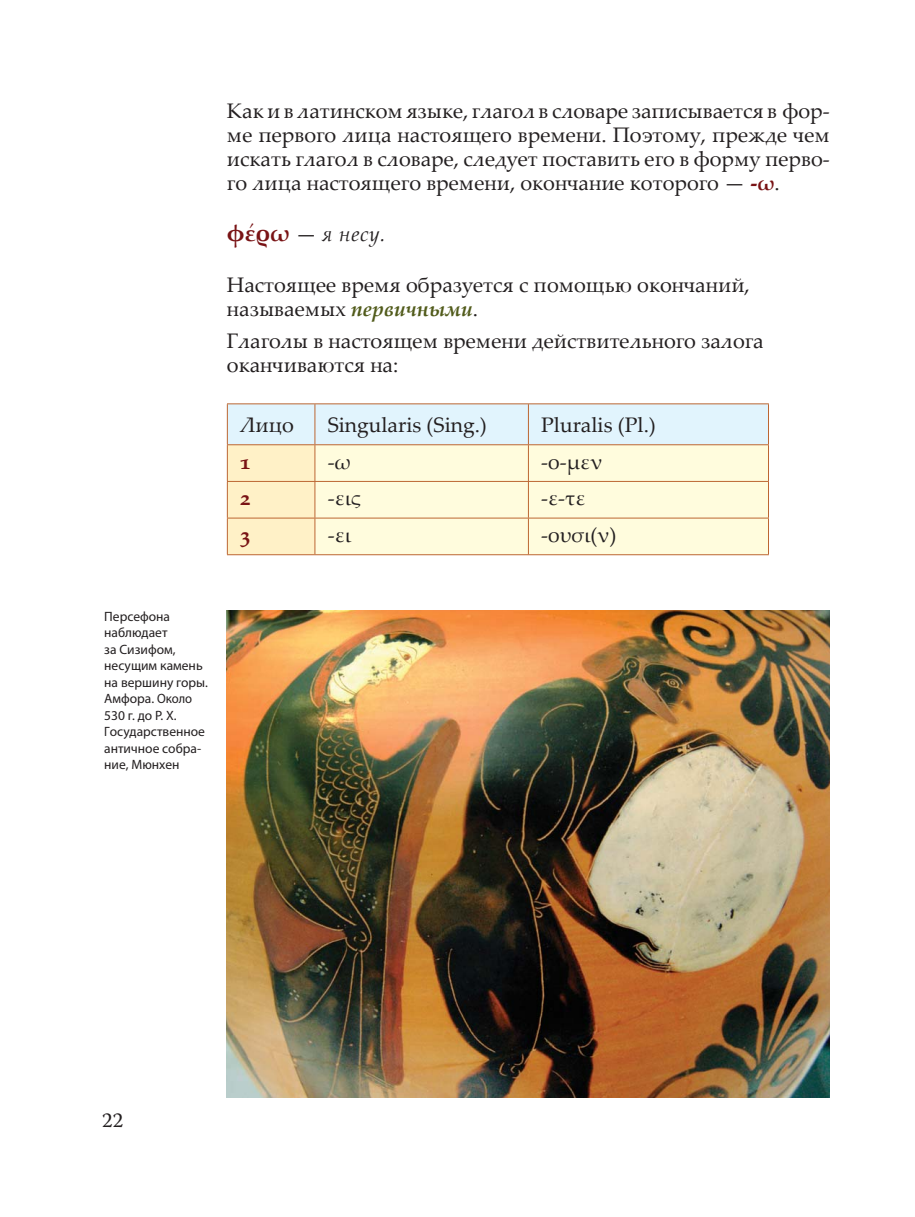
<style>
.page{position:relative;width:915px;height:1217px;background:#fff}
.page>*{position:absolute;margin:0;border:0;box-sizing:border-box;transform-origin:0 0}
.t1{font:21px/24px "Palatino Linotype";color:#231f20}
.t2{font:italic 21px "Palatino Linotype";color:#231f20}
.t3{font:700 21px "Palatino Linotype";color:#791315}
.t4{font:21px "Warnock Pro";color:#231f20}
.t5{font:13.5px/16.5px "Myriad Pro";color:#231f20}
.s1{font-weight:700;color:#791315}
.s2{font-weight:700;font-style:normal;font-size:24px;color:#791315}
.s3{font-style:normal}
.s4{font-weight:700;font-style:italic;color:#515b1b}
</style>
<div class="page">
<svg style="left:228px;top:404px;width:539px;height:150px;background:#e9f1ea"></svg>
<div style="left:315px;top:445px;width:452px;height:109px;background:#fffcdd"></div>
<hr style="left:314px;top:404px;width:1px;height:40px;background:#bc6632">
<hr style="left:528px;top:404px;width:1px;height:40px;background:#bc6632">
<hr style="left:528px;top:445px;width:1px;height:36px;background:#bc6632">
<hr style="left:227px;top:481px;width:541px;height:1px;background:#bc6632">
<hr style="left:528px;top:481px;width:1px;height:36px;background:#bc6632">
<hr style="left:227px;top:517px;width:541px;height:1px;background:#bc6632">
<hr style="left:528px;top:518px;width:1px;height:36px;background:#bc6632">
<hr style="left:227px;top:403px;width:88px;height:1px;background:#bc6632">
<hr style="left:227px;top:404px;width:1px;height:40px;background:#bc6632">
<hr style="left:315px;top:403px;width:453px;height:1px;background:#bc6632">
<hr style="left:767px;top:404px;width:1px;height:40px;background:#bc6632">
<hr style="left:315px;top:444px;width:453px;height:1px;background:#bc6632">
<hr style="left:767px;top:445px;width:1px;height:36px;background:#bc6632">
<hr style="left:767px;top:481px;width:1px;height:36px;background:#bc6632">
<hr style="left:767px;top:518px;width:1px;height:36px;background:#bc6632">
<hr style="left:315px;top:554px;width:453px;height:1px;background:#bc6632">
<hr style="left:227px;top:444px;width:88px;height:1px;background:#bc6632">
<hr style="left:227px;top:445px;width:1px;height:36px;background:#bc6632">
<hr style="left:314px;top:445px;width:1px;height:36px;background:#bc6632">
<hr style="left:227px;top:481px;width:1px;height:36px;background:#bc6632">
<hr style="left:314px;top:481px;width:1px;height:36px;background:#bc6632">
<hr style="left:227px;top:518px;width:1px;height:36px;background:#bc6632">
<hr style="left:314px;top:518px;width:1px;height:36px;background:#bc6632">
<hr style="left:227px;top:554px;width:88px;height:1px;background:#bc6632">
<img style="left:227px;top:610px;width:602px;height:487px">
<p class="t1" style="left:227px;top:98px;width:604px;text-align:justify">Как и в латинском языке, глагол в словаре записывается в фор&shy;ме первого лица настоящего времени. Поэтому, прежде чем искать глагол в словаре, следует поставить его в форму перво&shy;го лица настоящего времени, окончание которого — <span class="s1">-ω</span>.</p>
<p class="t2" style="left:227px;top:218px;width:160px"><span class="s2">φέρω</span> <span class="s3">—</span> я несу.</p>
<p class="t1" style="left:227px;top:272px;width:524px">Настоящее время образуется с помощью окончаний, называемых <span class="s4">первичными</span>.</p>
<p class="t1" style="left:227px;top:328px;width:538px">Глаголы в настоящем времени действительного залога оканчиваются на:</p>
<p class="t1" style="left:240px;top:412px;width:55px">Лицо</p>
<p class="t1" style="left:327px;top:412px;width:161px">Singularis (Sing.)</p>
<p class="t1" style="left:541px;top:412px;width:116px">Pluralis (Pl.)</p>
<p class="t3" style="left:240px;top:446px;width:12px">1</p>
<p class="t1" style="left:327px;top:448px;width:24px">-ω</p>
<p class="t1" style="left:541px;top:448px;width:63px">-ο-μεν</p>
<p class="t3" style="left:240px;top:483px;width:12px">2</p>
<p class="t1" style="left:327px;top:485px;width:35px">-εις</p>
<p class="t1" style="left:541px;top:485px;width:46px">-ε-τε</p>
<p class="t3" style="left:240px;top:520px;width:12px">3</p>
<p class="t1" style="left:327px;top:522px;width:25px">-ει</p>
<p class="t1" style="left:541px;top:522px;width:77px">-ουσι(ν)</p>
<p class="t5" style="left:104px;top:609px;width:105px">Персефона наблюдает<br>за Сизифом, несущим камень на вершину горы.<br>Амфора. Около<br>530 г. до Р. Х.<br>Государственное античное собра&shy;ние, Мюнхен</p>
<p class="t4" style="left:102px;top:1111px;width:23px">22</p>
</div>
